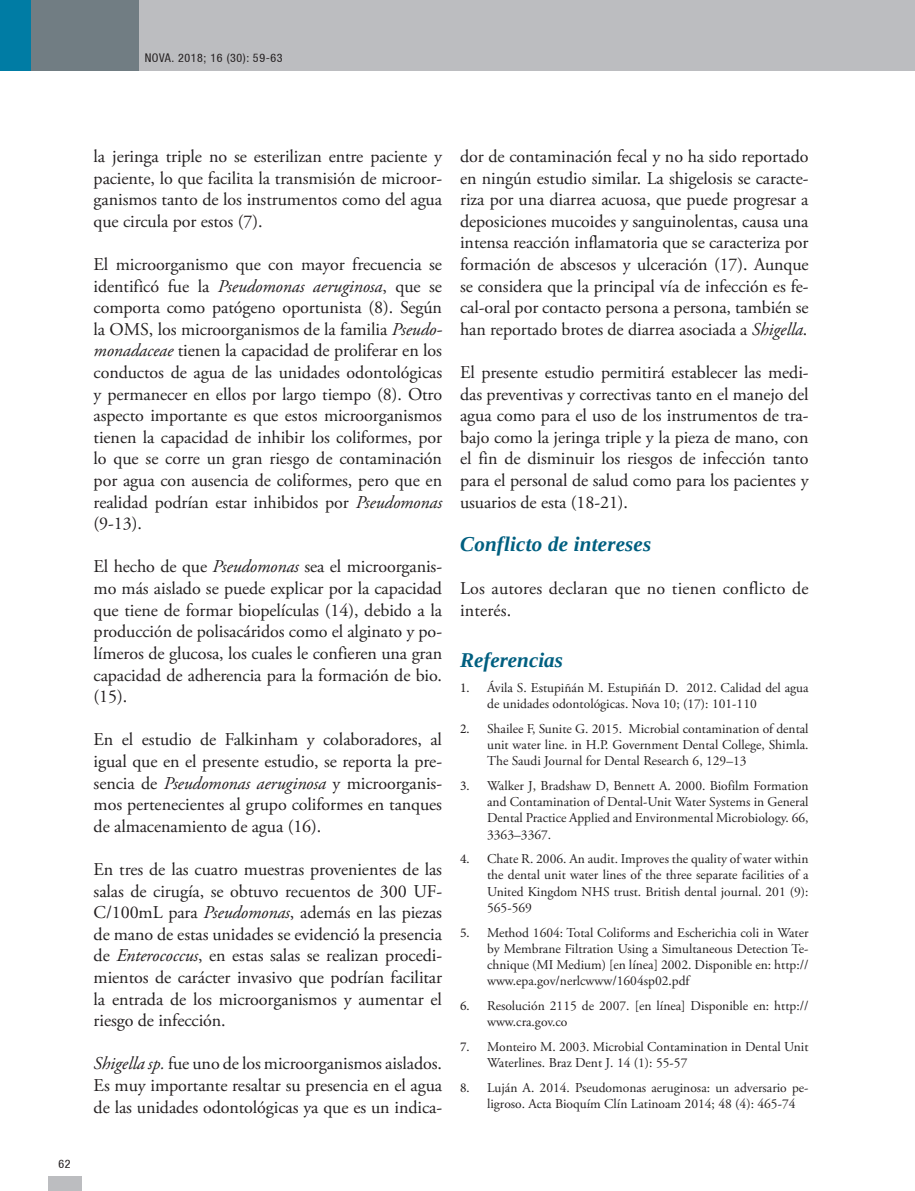
<style>
.page{position:relative;width:915px;height:1191px;background:#fff}
.page>*{position:absolute;margin:0;border:0;box-sizing:border-box;transform-origin:0 0}
.t1{font:italic 700 21px "Liberation Serif";letter-spacing:.01em;color:#005f80}
.t2{font:18px/21.6px "Adobe Garamond Pro";letter-spacing:-.005em;color:#231f20;text-align:justify}
.t3{font:13.5px/16.2px "Adobe Garamond Pro";color:#231f20}
.t4{font:condensed 12px "Helvetica 57";letter-spacing:.05em;color:#231f20}
.s1{font-style:italic}
.s2{font-family:"Minion Pro"}
</style>
<div class="page">
<div style="left:0;top:0;width:914px;height:71px;background:#bcbdc0"></div>
<div style="left:0;top:0;width:138px;height:71px;background:#717d83"></div>
<div style="left:0;top:0;width:31px;height:71px;background:#007ca4"></div>
<div style="left:48px;top:1175px;width:33px;height:16px;background:#bcbdc0"></div>
<p class="t4" style="left:145px;top:51px;width:139px">NOVA. 2018; 16 (30): 59-63</p>
<p class="t4" style="left:59px;top:1156px;width:14px">62</p>
<p class="t2" style="left:94px;top:146px;width:350px">la jeringa triple no se esterilizan entre paciente y paciente, lo que facilita la transmisión de microor&shy;ganismos tanto de los instrumentos como del agua que circula por estos (7).</p>
<p class="t2" style="left:94px;top:254px;width:350px">El microorganismo que con mayor frecuencia se identificó fue la <span class="s1">Pseudomonas aeruginosa</span>, que se comporta como patógeno oportunista (8). Según la OMS, los microorganismos de la familia <span class="s1">Pseudo&shy;monadaceae</span> tienen la capacidad de proliferar en los conductos de agua de las unidades odontológicas y permanecer en ellos por largo tiempo (8). Otro aspecto importante es que estos microorganismos tienen la capacidad de inhibir los coliformes, por lo que se corre un gran riesgo de contaminación por agua con ausencia de coliformes, pero que en realidad podrían estar inhibidos por <span class="s1">Pseudomonas </span>(9-13).</p>
<p class="t2" style="left:94px;top:556px;width:350px">El hecho de que <span class="s1">Pseudomonas</span> sea el microorganis&shy;mo más aislado se puede explicar por la capacidad que tiene de formar biopelículas (14), debido a la producción de polisacáridos como el alginato y po&shy;límeros de glucosa, los cuales le confieren una gran capacidad de adherencia para la formación de bio. (15).</p>
<p class="t2" style="left:94px;top:729px;width:350px">En el estudio de Falkinham y colaboradores, al igual que en el presente estudio, se reporta la pre&shy;sencia de <span class="s1">Pseudomonas aeruginosa</span> y microorganis&shy;mos pertenecientes al grupo coliformes en tanques de almacenamiento de agua (16).</p>
<p class="t2" style="left:94px;top:859px;width:350px">En tres de las cuatro muestras provenientes de las salas de cirugía, se obtuvo recuentos de 300 UF-C/100mL para <span class="s1">Pseudomonas</span>, además en las piezas de mano de estas unidades se evidenció la presencia de <span class="s1">Enterococcus</span>, en estas salas se realizan procedi&shy;mientos de carácter invasivo que podrían facilitar la entrada de los microorganismos y aumentar el riesgo de infección.</p>
<p class="t2" style="left:94px;top:1053px;width:350px"><span class="s1">Shigella sp.</span> fue uno de los microorganismos aislados.<br>Es muy importante resaltar su presencia en el agua de las unidades odontológicas ya que es un indica-</p>
<p class="t2" style="left:460px;top:146px;width:350px">dor de contaminación fecal y no ha sido reportado en ningún estudio similar. La shigelosis se caracte&shy;riza por una diarrea acuosa, que puede progresar a deposiciones mucoides y sanguinolentas, causa una intensa reacción inflamatoria que se caracteriza por formación de abscesos y ulceración (17). Aunque se considera que la principal vía de infección es fe&shy;cal-oral por contacto persona a persona, también se han reportado brotes de diarrea asociada a <span class="s1">Shigella</span>.</p>
<p class="t2" style="left:460px;top:362px;width:350px">El presente estudio permitirá establecer las medi&shy;das preventivas y correctivas tanto en el manejo del agua como para el uso de los instrumentos de tra&shy;bajo como la jeringa triple y la pieza de mano, con el fin de disminuir los riesgos de infección tanto para el personal de salud como para los pacientes y usuarios de esta (18-21).</p>
<p class="t1" style="left:460px;top:530px;width:193px">Conflicto de intereses</p>
<p class="t2" style="left:460px;top:578px;width:350px">Los autores declaran que no tienen conflicto de interés.</p>
<p class="t1" style="left:460px;top:646px;width:104px">Referencias</p>
<p class="t3" style="left:487px;top:680px;width:323px;text-indent:-27px"><span class="s2">1.</span> Ávila S. Estupiñán M. Estupiñán D. 2012. Calidad del agua de unidades odontológicas. Nova 10; (17): 101-110</p>
<p class="t3" style="left:487px;top:721px;width:323px;text-align:justify;text-indent:-27px"><span class="s2">2.</span> Shailee F, Sunite G. 2015. Microbial contamination of dental unit water line. in H.P. Government Dental College, Shimla.<br>The Saudi Journal for Dental Research 6, 129–13</p>
<p class="t3" style="left:487px;top:778px;width:323px;text-align:justify;text-indent:-27px"><span class="s2">3.</span> Walker J, Bradshaw D, Bennett A. 2000. Biofilm Formation and Contamination of Dental-Unit Water Systems in General Dental Practice Applied and Environmental Microbiology. 66, 3363–3367.</p>
<p class="t3" style="left:487px;top:851px;width:323px;text-align:justify;text-indent:-27px"><span class="s2">4.</span> Chate R. 2006. An audit. Improves the quality of water within the dental unit water lines of the three separate facilities of a United Kingdom NHS trust. British dental journal. 201 (9):<br>565-569</p>
<p class="t3" style="left:487px;top:924px;width:323px;text-align:justify;text-indent:-27px"><span class="s2">5.</span> Method 1604: Total Coliforms and Escherichia coli in Water by Membrane Filtration Using a Simultaneous Detection Te&shy;chnique (MI Medium) [en línea] 2002. Disponible en: http:// www.epa.gov/nerlcwww/1604sp02.pdf</p>
<p class="t3" style="left:487px;top:998px;width:323px;text-indent:-27px"><span class="s2">6.</span> Resolución 2115 de 2007. [en línea] Disponible en: http:// www.cra.gov.co</p>
<p class="t3" style="left:487px;top:1039px;width:323px;text-indent:-27px"><span class="s2">7.</span> Monteiro M. 2003. Microbial Contamination in Dental Unit<br>Waterlines. Braz Dent J. 14 (1): 55-57</p>
<p class="t3" style="left:487px;top:1079px;width:323px;text-indent:-27px"><span class="s2">8.</span> Luján A. 2014. Pseudomonas aeruginosa: un adversario pe&shy;ligroso. Acta Bioquím Clín Latinoam 2014; 48 (4): 465-74</p>
</div>
